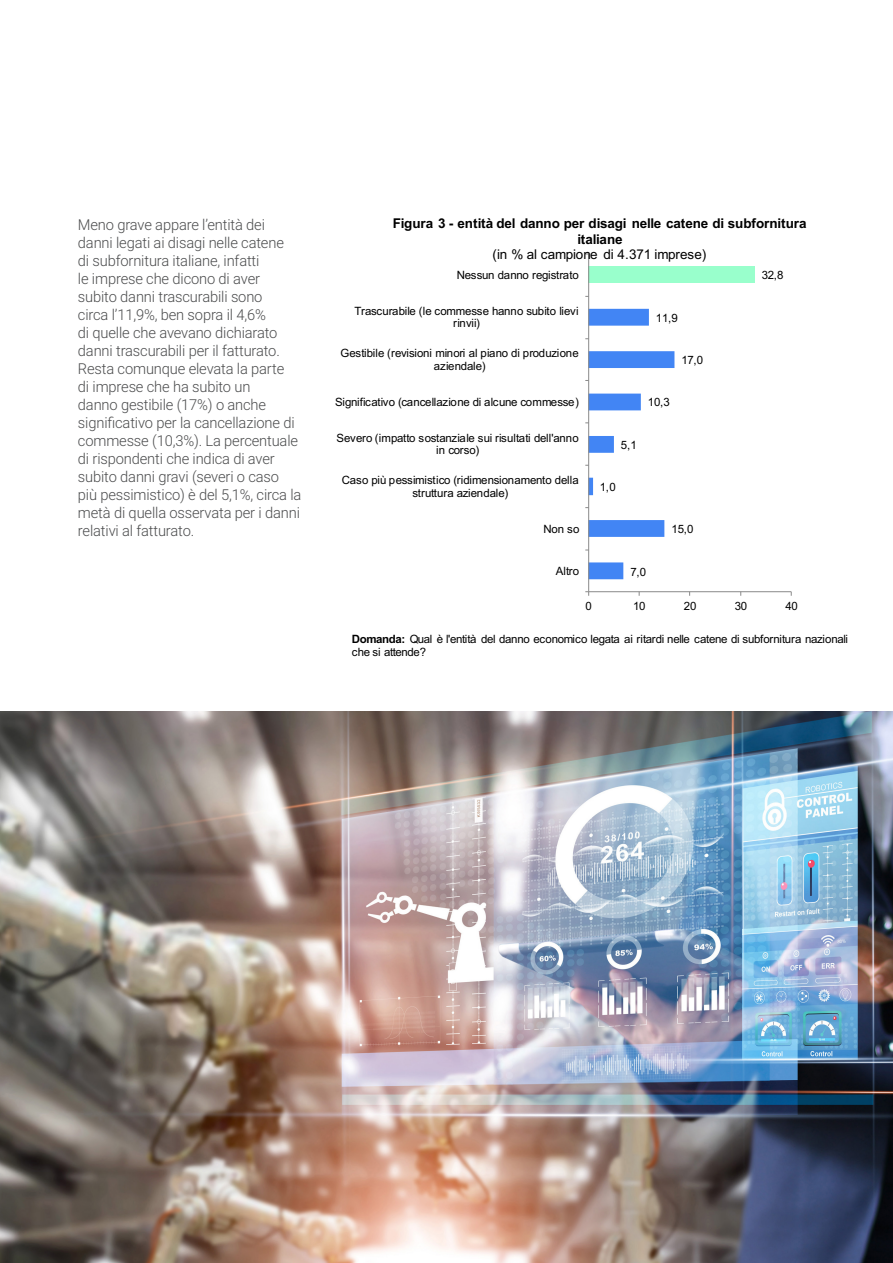
<style>
.page{position:relative;width:893px;height:1263px;background:#fff}
.page>*{position:absolute;margin:0;border:0;box-sizing:border-box;transform-origin:0 0}
.PARAGRAFO{font:300 15px/18px "Roboto";letter-spacing:-.01em;color:#4b4c4d}
.t1{font:700 13.5px/15.5px "Arial";letter-spacing:-.01em;color:#000;text-align:center}
.t2{font:11.4px/12.9px "Arial";letter-spacing:-.025em;color:#000;text-align:center}
.s1{font-weight:400}
.s2{font-weight:700}
</style>
<div class="page">
<div style="left:588px;top:266px;width:167px;height:17px;background:#9fc"></div>
<hr style="left:589px;top:591px;width:202px;height:1px;background:#898989">
<hr style="left:588px;top:254px;width:1px;height:338px;background:#898989">
<svg style="left:585px;top:309px;width:89px;height:270px"></svg>
<img style="left:0;top:711px;width:893px;height:552px">
<p class="PARAGRAFO" style="left:78px;top:215px;width:225px">Meno grave appare l’entità dei danni legati ai disagi nelle catene<br>di subfornitura italiane, infatti<br>le imprese che dicono di aver subito danni trascurabili sono<br>circa l’11,9%, ben sopra il 4,6%<br>di quelle che avevano dichiarato danni trascurabili per il fatturato.<br>Resta comunque elevata la parte<br>di imprese che ha subito un<br>danno gestibile (17%) o anche significativo per la cancellazione di commesse (10,3%). La percentuale di rispondenti che indica di aver subito danni gravi (severi o caso più pessimistico) è del 5,1%, circa la metà di quella osservata per i danni relativi al fatturato.</p>
<p class="t1" style="left:393px;top:216px;width:415px">Figura 3 - entità del danno per disagi nelle catene di subfornitura italiane<br><span class="s1">(in % al campione di 4.371 imprese)</span></p>
<p class="t2" style="left:457px;top:268px;width:123px">Nessun danno registrato</p>
<p class="t2" style="left:354px;top:304px;width:226px">Trascurabile (le commesse hanno subito lievi rinvii)</p>
<p class="t2" style="left:341px;top:346px;width:240px">Gestibile (revisioni minori al piano di produzione aziendale)</p>
<p class="t2" style="left:335px;top:395px;width:245px">Significativo (cancellazione di alcune commesse)</p>
<p class="t2" style="left:337px;top:431px;width:244px">Severo (impatto sostanziale sui risultati dell'anno in corso)</p>
<p class="t2" style="left:342px;top:473px;width:238px">Caso più pessimistico (ridimensionamento della struttura aziendale)</p>
<p class="t2" style="left:543px;top:522px;width:38px">Non so</p>
<p class="t2" style="left:556px;top:564px;width:25px">Altro</p>
<p class="t2" style="left:656px;top:311px;width:23px">11,9</p>
<p class="t2" style="left:621px;top:438px;width:17px">5,1</p>
<p class="t2" style="left:600px;top:481px;width:17px">1,0</p>
<p class="t2" style="left:648px;top:396px;width:23px">10,3</p>
<p class="t2" style="left:681px;top:354px;width:23px">17,0</p>
<p class="t2" style="left:672px;top:523px;width:23px">15,0</p>
<p class="t2" style="left:630px;top:565px;width:17px">7,0</p>
<p class="t2" style="left:762px;top:269px;width:23px">32,8</p>
<p class="t2" style="left:586px;top:599px;width:8px">0</p>
<p class="t2" style="left:633px;top:599px;width:14px">10</p>
<p class="t2" style="left:684px;top:599px;width:14px">20</p>
<p class="t2" style="left:735px;top:599px;width:14px">30</p>
<p class="t2" style="left:785px;top:599px;width:14px">40</p>
<p class="t2" style="left:352px;top:633px;width:498px;text-align:left"><span class="s2">Domanda:</span> Qual è l'entità del danno economico legata ai ritardi nelle catene di subfornitura nazionali che si attende?</p>
</div>
